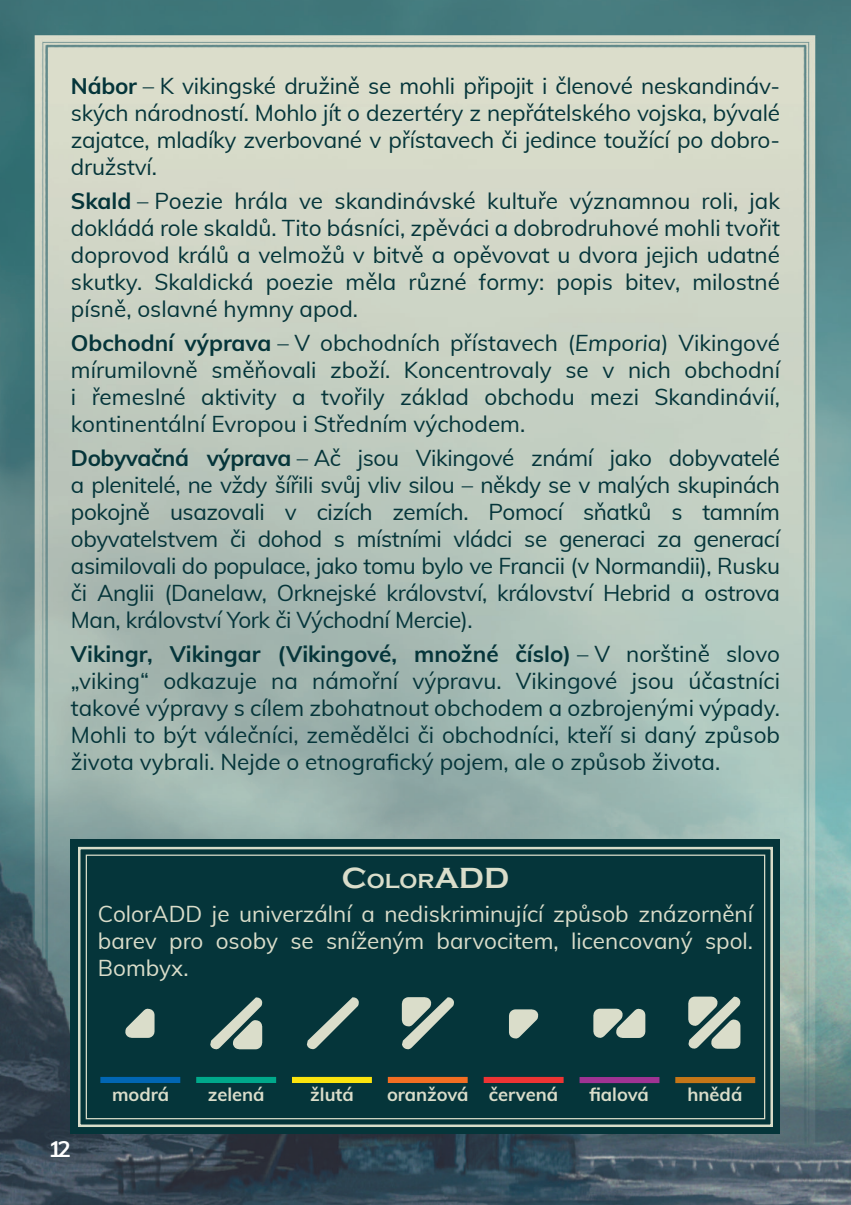
<style>
.page{position:relative;width:851px;height:1205px;background:#fff}
.page>*{position:absolute;margin:0;border:0;box-sizing:border-box;transform-origin:0 0}
.t1{font:30px "Copperplate Gothic Bold CE";color:#daddca}
.t2{font:22.5px/27px "Muli";color:#05353a;text-align:justify}
.t3{font:22.5px/27px "Muli";color:#daddca;text-align:justify}
.t4{font:700 22.5px "Muli";color:#fff}
.t5{font:700 18.25px "Muli";color:#daddca}
.s1{font-weight:700}
.s2{font-style:italic}
.s3{font-size:21px}
</style>
<div class="page">
<img style="left:0;top:0;width:850px;height:1205px">
<div style="left:71px;top:840px;width:709px;height:294px;background:#05353a"></div>
<div style="left:78px;top:847px;width:694px;height:280px;border:2px solid #daddca"></div>
<div style="left:86px;top:854px;width:679px;height:265px;border:1px solid #daddca"></div>
<div style="left:292px;top:1077px;width:80px;height:6px;background:#fce40e"></div>
<div style="left:388px;top:1077px;width:79px;height:6px;background:#f36e23"></div>
<div style="left:483px;top:1077px;width:80px;height:6px;background:#ee3434"></div>
<div style="left:579px;top:1077px;width:80px;height:6px;background:#a03393"></div>
<div style="left:100px;top:1077px;width:80px;height:6px;background:#0166b3"></div>
<div style="left:675px;top:1077px;width:80px;height:6px;background:#c57618"></div>
<div style="left:196px;top:1077px;width:80px;height:6px;background:#00a98b"></div>
<svg style="left:210px;top:997px;width:52px;height:52px"></svg>
<svg style="left:402px;top:997px;width:52px;height:52px"></svg>
<svg style="left:593px;top:1008px;width:52px;height:30px"></svg>
<svg style="left:688px;top:996px;width:52px;height:53px"></svg>
<svg style="left:125px;top:1008px;width:29px;height:30px"></svg>
<svg style="left:307px;top:997px;width:52px;height:52px"></svg>
<svg style="left:509px;top:1009px;width:29px;height:29px"></svg>
<p class="t2" style="left:71px;top:71px;width:710px"><span class="s1">Nábor</span> – K vikingské družině se mohli připojit i členové neskandináv&shy;ských národností. Mohlo jít o dezertéry z nepřátelského vojska, bývalé zajatce, mladíky zverbované v přístavech či jedince toužící po dobro&shy;družství.</p>
<p class="t2" style="left:71px;top:186px;width:710px"><span class="s1">Skald</span> – Poezie hrála ve skandinávské kultuře významnou roli, jak dokládá role skaldů. Tito básníci, zpěváci a dobrodruhové mohli tvořit doprovod králů a velmožů v bitvě a opěvovat u dvora jejich udatné skutky. Skaldická poezie měla různé formy: popis bitev, milostné písně, oslavné hymny apod.</p>
<p class="t2" style="left:71px;top:328px;width:710px"><span class="s1">Obchodní výprava</span> – V obchodních přístavech (<span class="s2">Emporia</span>) Vikingové mírumilovně směňovali zboží. Koncentrovaly se v nich obchodní i řemeslné aktivity a tvořily základ obchodu mezi Skandinávií, kontinentální Evropou i Středním východem.</p>
<p class="t2" style="left:71px;top:443px;width:710px"><span class="s1">Dobyvačná výprava</span> – Ač jsou Vikingové známí jako dobyvatelé a plenitelé, ne vždy šířili svůj vliv silou – někdy se v malých skupinách pokojně usazovali v cizích zemích. Pomocí sňatků s tamním obyvatelstvem či dohod s místními vládci se generaci za generací asimilovali do populace, jako tomu bylo ve Francii (v Normandii), Rusku či Anglii (Danelaw, Orknejské království, království Hebrid a ostrova Man, království York či Východní Mercie).</p>
<p class="t2" style="left:71px;top:639px;width:710px"><span class="s1">Vikingr, Vikingar (Vikingové, množné číslo)</span> – V norštině slovo „viking“ odkazuje na námořní výpravu. Vikingové jsou účastníci takové výpravy s cílem zbohatnout obchodem a ozbrojenými výpady.<br>Mohli to být válečníci, zemědělci či obchodníci, kteří si daný způsob života vybrali. Nejde o etnografický pojem, ale o způsob života.</p>
<h1 class="t1" style="left:341px;top:861px;width:169px">C<span class="s3">OLOR</span>ADD</h1>
<p class="t3" style="left:98px;top:899px;width:656px">ColorADD je univerzální a nediskriminující způsob znázornění barev pro osoby se sníženým barvocitem, licencovaný spol.<br>Bombyx.</p>
<p class="t4" style="left:48px;top:1132px;width:24px">12</p>
<p class="t5" style="left:112px;top:1081px;width:59px">modrá</p>
<p class="t5" style="left:208px;top:1081px;width:58px">zelená</p>
<p class="t5" style="left:310px;top:1081px;width:45px">žlutá</p>
<p class="t5" style="left:387px;top:1081px;width:173px">oranžová červená</p>
<p class="t5" style="left:589px;top:1081px;width:61px">fialová</p>
<p class="t5" style="left:687px;top:1081px;width:56px">hnědá</p>
</div>
